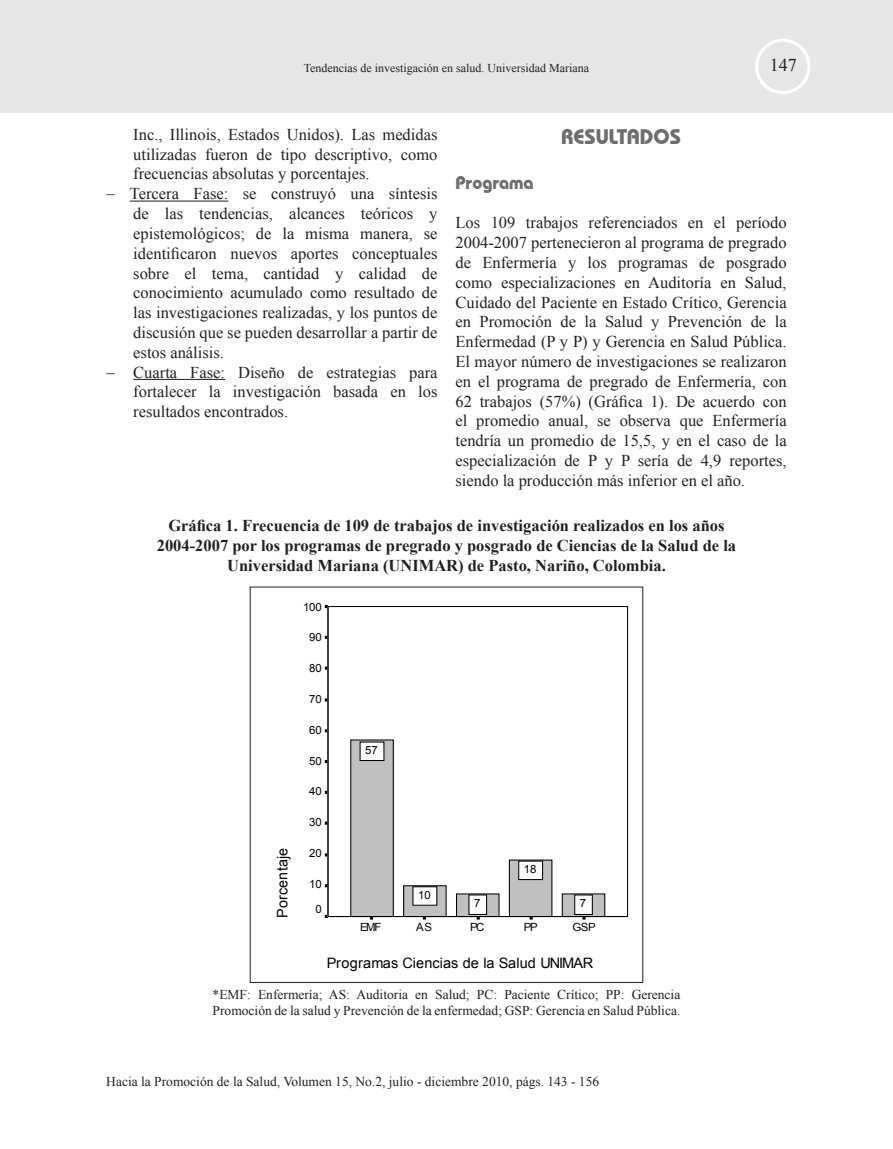
<style>
.page{position:relative;width:893px;height:1149px;background:#fff}
.page>*{position:absolute;margin:0;border:0;box-sizing:border-box;transform-origin:0 0}
.t1{font:700 21px "Bauhaus IT Cby BT";color:#6c6d70}
.t2{font:700 18px "Bauhaus IT Cby BT";color:#6c6d70}
.t3{font:18px "Times New Roman";color:#231f20}
.t4{font:16.5px/19.8px "Times New Roman";color:#231f20}
.t5{font:700 16.5px/19.8px "Times New Roman";color:#231f20;text-align:center}
.t6{font:14.55px "Arial";letter-spacing:.015em;color:#000}
.t7{font:14.4px "Arial";letter-spacing:-.005em;color:#000}
.t8{font:13.5px/16.2px "Times New Roman";color:#231f20}
.t9{font:12px "Times New Roman";color:#231f20}
.t10{font:11.25px "Arial";letter-spacing:-.01em;color:#000}
</style>
<div class="page">
<div style="left:0;top:0;width:893px;height:113px;background:#e6e7e9"></div>
<div style="left:755px;top:39px;width:55px;height:55px;border:3px solid #fff;border-radius:50%"></div>
<hr style="left:130px;top:201px;width:98px;height:1px;background:#231f20">
<hr style="left:133px;top:379px;width:92px;height:1px;background:#231f20">
<hr style="left:627px;top:606px;width:1px;height:310px;background:#000">
<hr style="left:328px;top:606px;width:300px;height:1px;background:#000">
<svg style="left:561px;top:893px;width:45px;height:26px"></svg>
<svg style="left:508px;top:859px;width:45px;height:60px"></svg>
<svg style="left:455px;top:893px;width:45px;height:26px"></svg>
<svg style="left:403px;top:885px;width:44px;height:34px"></svg>
<svg style="left:350px;top:739px;width:44px;height:180px;background:#b6b6b6"></svg>
<hr style="left:327px;top:606px;width:1px;height:310px;background:#000">
<hr style="left:328px;top:915px;width:300px;height:1px;background:#000">
<p class="t9" style="left:304px;top:60px;width:287px">Tendencias de investigación en salud. Universidad Mariana</p>
<p class="t3" style="left:770px;top:53px;width:28px">147</p>
<p class="t4" style="left:130px;top:124px;width:309px">Inc., Illinois, Estados Unidos). Las medidas utilizadas fueron de tipo descriptivo, como frecuencias absolutas y porcentajes.<br>Tercera Fase: se construyó una síntesis de las tendencias, alcances teóricos y epistemológicos; de la misma manera, se identificaron nuevos aportes conceptuales sobre el tema, cantidad y calidad de conocimiento acumulado como resultado de las investigaciones realizadas, y los puntos de discusión que se pueden desarrollar a partir de estos análisis.<br>Cuarta Fase: Diseño de estrategias para fortalecer la investigación basada en los resultados encontrados.</p>
<p class="t1" style="left:561px;top:123px;width:121px">RESULTADOS</p>
<p class="t2" style="left:455px;top:171px;width:80px">Programa</p>
<p class="t4" style="left:455px;top:212px;width:333px;text-align:justify">Los 109 trabajos referenciados en el período 2004-2007 pertenecieron al programa de pregrado de Enfermería y los programas de posgrado como especializaciones en Auditoría en Salud, Cuidado del Paciente en Estado Crítico, Gerencia en Promoción de la Salud y Prevención de la Enfermedad (P y P) y Gerencia en Salud Pública.<br>El mayor número de investigaciones se realizaron en el programa de pregrado de Enfermería, con 62 trabajos (57%) (Gráfica 1). De acuerdo con el promedio anual, se observa que Enfermería tendría un promedio de 15,5, y en el caso de la especialización de P y P sería de 4,9 reportes, siendo la producción más inferior en el año.</p>
<p class="t5" style="left:157px;top:515px;width:581px">Gráfica 1. Frecuencia de 109 de trabajos de investigación realizados en los años<br>2004-2007 por los programas de pregrado y posgrado de Ciencias de la Salud de la<br>Universidad Mariana (UNIMAR) de Pasto, Nariño, Colombia.</p>
<p class="t6" style="left:273px;top:917px;width:71px;rotate:-90deg">Porcentaje</p>
<p class="t10" style="left:303px;top:599px;width:20px">100</p>
<p class="t10" style="left:309px;top:630px;width:14px">90</p>
<p class="t10" style="left:309px;top:660px;width:14px">80</p>
<p class="t10" style="left:309px;top:691px;width:14px">70</p>
<p class="t10" style="left:309px;top:722px;width:14px">60</p>
<p class="t10" style="left:309px;top:753px;width:14px">50</p>
<p class="t10" style="left:309px;top:783px;width:14px">40</p>
<p class="t10" style="left:309px;top:814px;width:14px">30</p>
<p class="t10" style="left:309px;top:845px;width:14px">20</p>
<p class="t10" style="left:309px;top:876px;width:14px">10</p>
<p class="t10" style="left:315px;top:901px;width:8px">0</p>
<p class="t10" style="left:365px;top:742px;width:14px">57</p>
<p class="t10" style="left:418px;top:887px;width:14px">10</p>
<p class="t10" style="left:474px;top:895px;width:8px">7</p>
<p class="t10" style="left:524px;top:861px;width:14px">18</p>
<p class="t10" style="left:580px;top:895px;width:8px">7</p>
<p class="t10" style="left:360px;top:919px;width:23px">EMF</p>
<p class="t10" style="left:416px;top:919px;width:17px">AS</p>
<p class="t10" style="left:470px;top:919px;width:16px">PC</p>
<p class="t10" style="left:524px;top:919px;width:15px">PP</p>
<p class="t10" style="left:573px;top:919px;width:25px">GSP</p>
<p class="t7" style="left:327px;top:953px;width:268px">Programas Ciencias de la Salud UNIMAR</p>
<p class="t8" style="left:213px;top:985px;width:469px">*EMF: Enfermería; AS: Auditoria en Salud; PC: Paciente Crítico; PP: Gerencia<br>Promoción de la salud y Prevención de la enfermedad; GSP: Gerencia en Salud Pública.</p>
<p class="t8" style="left:106px;top:1072px;width:494px">Hacia la Promoción de la Salud, Volumen 15, No.2, julio - diciembre 2010, págs. 143 - 156</p>
</div>
